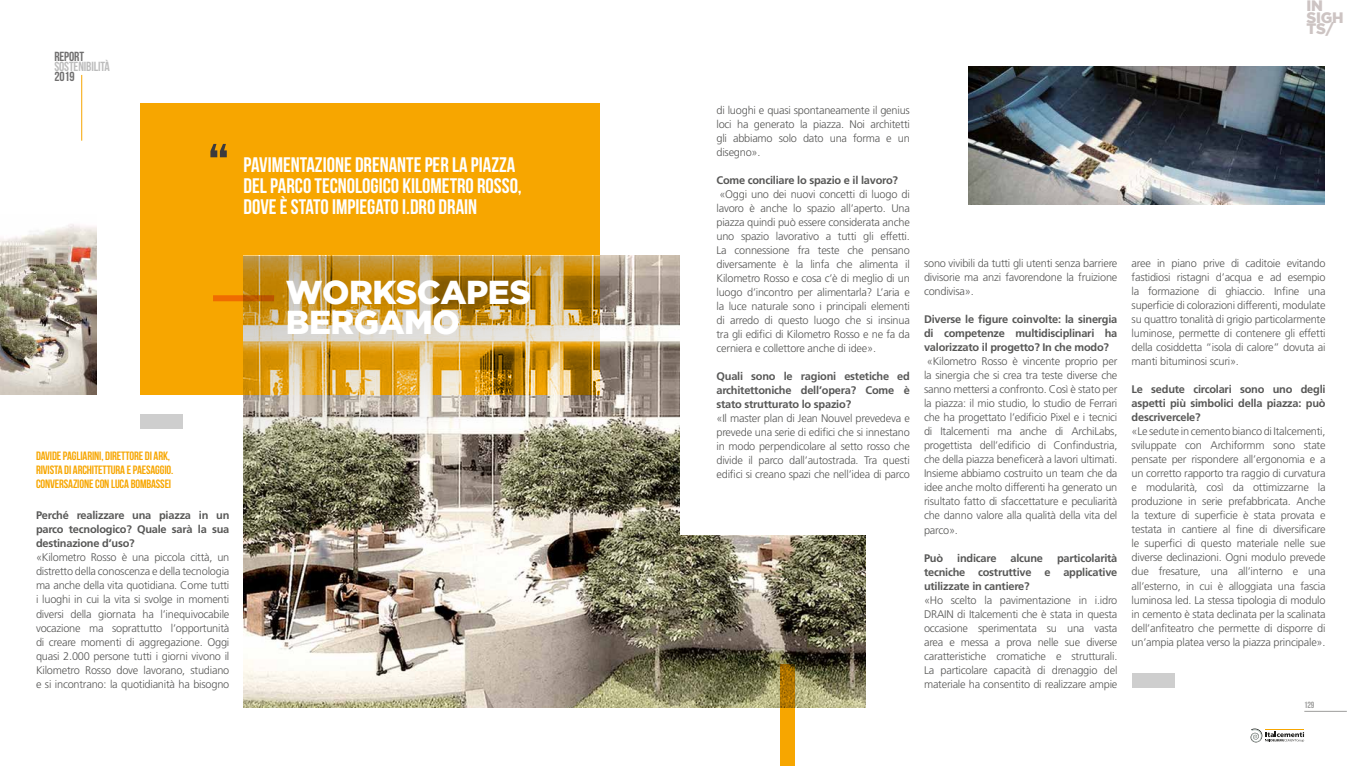
<style>
.page{position:relative;width:1361px;height:766px;background:#fff}
.page>*{position:absolute;margin:0;border:0;box-sizing:border-box;transform-origin:0 0}
.t1{font:64.9px "Bebas Neue";color:#3c3a3d}
.t2{font:900 33px/30px "Gotham";letter-spacing:-.015em;color:#fff}
.t3{font:21px/21px "Bebas Neue";color:#fff}
.t4{font:900 15.1px/11.7px "Gotham";letter-spacing:-.02em;color:#cdc4c3}
.t5{font:13.2px "Bebas Neue";letter-spacing:-.01em;color:#bcbcbc}
.t6{font:13.2px "Bebas Neue";letter-spacing:-.01em;color:#706f6f}
.t7{font:700 12px/14px "Bebas Neue";letter-spacing:-.01em;color:#f7a600}
.t8{font:300 11px/14px "Frutiger LT Std";letter-spacing:-.02em;color:#575756;text-align:justify}
.t9{font:700 11px/14px "Frutiger LT Std";letter-spacing:-.02em;color:#575756;text-align:justify}
.t10{font:9px "Bebas Neue";color:#9d9d9c}
</style>
<div class="page">
<hr style="left:1304px;top:710px;width:42px;height:1px;background:#9d9d9c">
<hr style="left:81px;top:75px;width:1px;height:66px;background:#f7a600">
<svg style="left:1250px;top:728px;width:54px;height:14px"></svg>
<img style="left:969px;top:66px;width:356px;height:138px">
<div style="left:140px;top:103px;width:460px;height:291px;background:#f7a600"></div>
<img style="left:243px;top:256px;width:622px;height:451px">
<div style="left:680px;top:221px;width:282px;height:313px;background:#fff"></div>
<div style="left:140px;top:414px;width:43px;height:14px;background:#cecece"></div>
<div style="left:1131px;top:673px;width:43px;height:14px;background:#cecece"></div>
<svg style="left:780px;top:663px;width:15px;height:102px;fill:#f7a600"></svg>
<img style="left:0;top:224px;width:96px;height:170px">
<img style="left:244px;top:256px;width:356px;height:226px">
<svg style="left:213px;top:295px;width:61px;height:6px"></svg>
<p class="t6" style="left:54px;top:50px;width:31px">REPORT</p>
<p class="t5" style="left:54px;top:59px;width:57px">SOSTENIBILITÀ</p>
<p class="t6" style="left:54px;top:69px;width:22px">2019</p>
<h1 class="t1" style="left:208px;top:131px;width:23px">“</h1>
<h3 class="t3" style="left:244px;top:154px;width:280px">PAVIMENTAZIONE DRENANTE PER LA PIAZZA<br>DEL PARCO TECNOLOGICO KILOMETRO ROSSO,<br>DOVE È STATO IMPIEGATO I.DRO DRAIN</h3>
<h2 class="t2" style="left:286px;top:276px;width:246px">WORKSCAPES<br>BERGAMO</h2>
<p class="t7" style="left:36px;top:449px;width:139px">DAVIDE PAGLIARINI, DIRETTORE DI ARK,<br>RIVISTA DI ARCHITETTURA E PAESAGGIO.<br>CONVERSAZIONE CON LUCA BOMBASSEI</p>
<p class="t9" style="left:36px;top:508px;width:195px">Perché realizzare una piazza in un parco tecnologico? Quale sarà la sua destinazione d’uso?</p>
<p class="t8" style="left:36px;top:550px;width:195px">«Kilometro Rosso è una piccola città, un distretto della conoscenza e della tecnologia ma anche della vita quotidiana. Come tutti i luoghi in cui la vita si svolge in momenti diversi della giornata ha l’inequivocabile vocazione ma soprattutto l’opportunità di creare momenti di aggregazione. Oggi quasi 2.000 persone tutti i giorni vivono il Kilometro Rosso dove lavorano, studiano e si incontrano: la quotidianità ha bisogno</p>
<h3 class="t4" style="left:1306px;top:-1px;width:38px">IN<br>SIGH<br>TS/</h3>
<p class="t8" style="left:716px;top:103px;width:195px">di luoghi e quasi spontaneamente il genius loci ha generato la piazza. Noi architetti gli abbiamo solo dato una forma e un disegno».</p>
<p class="t9" style="left:716px;top:173px;width:183px">Come conciliare lo spazio e il lavoro?</p>
<p class="t8" style="left:716px;top:187px;width:195px">«Oggi uno dei nuovi concetti di luogo di lavoro è anche lo spazio all’aperto. Una piazza quindi può essere considerata anche uno spazio lavorativo a tutti gli effetti.<br>La connessione fra teste che pensano diversamente è la linfa che alimenta il Kilometro Rosso e cosa c’è di meglio di un luogo d’incontro per alimentarla? L’aria e la luce naturale sono i principali elementi di arredo di questo luogo che si insinua tra gli edifici di Kilometro Rosso e ne fa da cerniera e collettore anche di idee».</p>
<p class="t9" style="left:716px;top:369px;width:195px">Quali sono le ragioni estetiche ed architettoniche dell’opera? Come è stato strutturato lo spazio?</p>
<p class="t8" style="left:716px;top:411px;width:195px">«Il master plan di Jean Nouvel prevedeva e prevede una serie di edifici che si innestano in modo perpendicolare al setto rosso che divide il parco dall’autostrada. Tra questi edifici si creano spazi che nell’idea di parco</p>
<p class="t8" style="left:924px;top:256px;width:195px">sono vivibili da tutti gli utenti senza barriere divisorie ma anzi favorendone la fruizione condivisa».</p>
<p class="t9" style="left:924px;top:312px;width:195px">Diverse le figure coinvolte: la sinergia di competenze multidisciplinari ha valorizzato il progetto? In che modo?</p>
<p class="t8" style="left:924px;top:354px;width:195px">«Kilometro Rosso è vincente proprio per la sinergia che si crea tra teste diverse che sanno mettersi a confronto. Così è stato per la piazza: il mio studio, lo studio de Ferrari che ha progettato l’edificio Pixel e i tecnici di Italcementi ma anche di ArchiLabs, progettista dell’edificio di Confindustria, che della piazza beneficerà a lavori ultimati.<br>Insieme abbiamo costruito un team che da idee anche molto differenti ha generato un risultato fatto di sfaccettature e peculiarità che danno valore alla qualità della vita del parco».</p>
<p class="t9" style="left:924px;top:550px;width:21px">Può</p>
<p class="t9" style="left:957px;top:550px;width:41px">indicare</p>
<p class="t9" style="left:1010px;top:550px;width:34px">alcune</p>
<p class="t9" style="left:924px;top:550px;width:195px;text-indent:133px">particolarità tecniche costruttive e applicative utilizzate in cantiere?</p>
<p class="t8" style="left:924px;top:592px;width:195px">«Ho scelto la pavimentazione in i.idro DRAIN di Italcementi che è stata in questa occasione sperimentata su una vasta area e messa a prova nelle sue diverse caratteristiche cromatiche e strutturali.<br>La particolare capacità di drenaggio del materiale ha consentito di realizzare ampie</p>
<p class="t8" style="left:1131px;top:256px;width:195px">aree in piano prive di caditoie evitando fastidiosi ristagni d’acqua e ad esempio la formazione di ghiaccio. Infine una superficie di colorazioni differenti, modulate su quattro tonalità di grigio particolarmente luminose, permette di contenere gli effetti della cosiddetta “isola di calore” dovuta ai manti bituminosi scuri».</p>
<p class="t9" style="left:1131px;top:382px;width:195px">Le sedute circolari sono uno degli aspetti più simbolici della piazza: può descrivercele?</p>
<p class="t8" style="left:1131px;top:424px;width:195px">«Le sedute in cemento bianco di Italcementi, sviluppate con Archiformm sono state pensate per rispondere all’ergonomia e a un corretto rapporto tra raggio di curvatura e modularità, così da ottimizzarne la produzione in serie prefabbricata. Anche la texture di superficie è stata provata e testata in cantiere al fine di diversificare le superfici di questo materiale nelle sue diverse declinazioni. Ogni modulo prevede due fresature, una all’interno e una all’esterno, in cui è alloggiata una fascia luminosa led. La stessa tipologia di modulo in cemento è stata declinata per la scalinata dell’anfiteatro che permette di disporre di un’ampia platea verso la piazza principale».</p>
<p class="t10" style="left:1304px;top:699px;width:11px">129</p>
</div>
